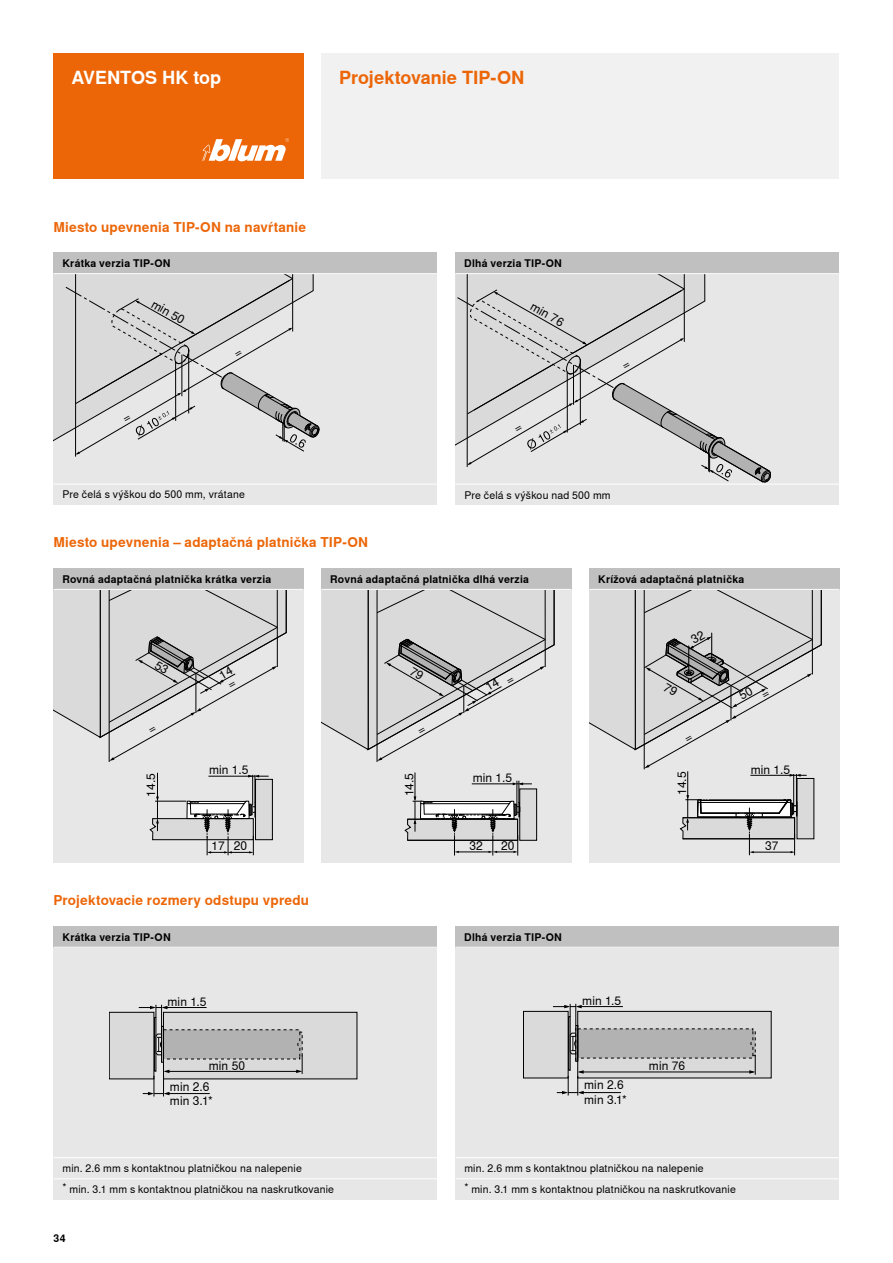
<style>
.page{position:relative;width:893px;height:1263px;background:#fff}
.page>*{position:absolute;margin:0;border:0;box-sizing:border-box;transform-origin:0 0}
.t1{font:700 18px "Nimbus Sans Global";color:#ec6608}
.t2{font:700 18px "Nimbus Sans Global";letter-spacing:-.005em;color:#fff}
.t3{font:700 13.5px "Nimbus Sans Global";letter-spacing:.015em;color:#ec6608}
.t4{font:12px/21px "Nimbus Sans Global";letter-spacing:.01em;color:#000}
.t5{font:10.5px "Nimbus Sans Global";letter-spacing:.02em;color:#000}
.t6{font:700 10.5px "Nimbus Sans Global";letter-spacing:.025em;color:#000}
</style>
<div class="page">
<div style="left:321px;top:54px;width:518px;height:125px;background:#f0f0f0"></div>
<div style="left:54px;top:54px;width:250px;height:125px;background:#ec6608"></div>
<svg style="left:202px;top:138px;width:87px;height:23px"></svg>
<div style="left:53px;top:253px;width:384px;height:252px;background:#e7e7e7"></div>
<div style="left:54px;top:947px;width:383px;height:253px;background:#e7e7e7"></div>
<div style="left:163px;top:1012px;width:194px;height:67px;background:#dadada"></div>
<div style="left:163px;top:1012px;width:194px;height:67px;border:1px solid #000"></div>
<div style="left:109px;top:1012px;width:45px;height:67px;background:#dadada"></div>
<div style="left:109px;top:1012px;width:45px;height:67px;border:1px solid #000"></div>
<svg style="left:139px;top:1005px;width:164px;height:91px"></svg>
<hr style="left:166px;top:1071px;width:134px;height:1px;background:#000">
<div style="left:54px;top:568px;width:250px;height:295px;background:#e7e7e7"></div>
<div style="left:321px;top:568px;width:250px;height:295px;background:#e7e7e7"></div>
<div style="left:589px;top:568px;width:250px;height:295px;background:#e7e7e7"></div>
<div style="left:455px;top:253px;width:384px;height:252px;background:#e7e7e7"></div>
<div style="left:455px;top:947px;width:384px;height:253px;background:#e7e7e7"></div>
<div style="left:578px;top:1011px;width:193px;height:67px;background:#dadada"></div>
<div style="left:523px;top:1011px;width:45px;height:67px;background:#dadada"></div>
<div style="left:523px;top:1011px;width:45px;height:67px;border:1px solid #000"></div>
<svg style="left:553px;top:1004px;width:203px;height:91px"></svg>
<hr style="left:579px;top:1072px;width:174px;height:1px;background:#000">
<hr style="left:109px;top:732px;width:1px;height:30px;background:#000">
<div style="left:53px;top:568px;width:251px;height:21px;background:#c1c0c0"></div>
<div style="left:321px;top:568px;width:250px;height:21px;background:#c1c0c0"></div>
<div style="left:589px;top:568px;width:250px;height:21px;background:#c1c0c0"></div>
<div style="left:455px;top:253px;width:384px;height:21px;background:#c1c0c0"></div>
<div style="left:455px;top:926px;width:384px;height:21px;background:#c1c0c0"></div>
<div style="left:53px;top:253px;width:384px;height:21px;background:#c1c0c0"></div>
<div style="left:54px;top:926px;width:383px;height:21px;background:#c1c0c0"></div>
<div style="left:520px;top:789px;width:17px;height:51px;background:#dadada"></div>
<div style="left:519px;top:788px;width:18px;height:53px;border:1px solid #000"></div>
<svg style="left:404px;top:772px;width:128px;height:83px"></svg>
<div style="left:255px;top:779px;width:17px;height:61px;background:#dadada"></div>
<div style="left:255px;top:779px;width:18px;height:61px;border:1px solid #000"></div>
<svg style="left:149px;top:773px;width:120px;height:82px"></svg>
<hr style="left:53px;top:589px;width:251px;height:1px;background:#fff">
<hr style="left:53px;top:273px;width:384px;height:1px;background:#fff">
<hr style="left:54px;top:947px;width:383px;height:1px;background:#fff">
<hr style="left:54px;top:1157px;width:383px;height:1px;background:#fff">
<hr style="left:455px;top:1157px;width:384px;height:1px;background:#fff">
<hr style="left:54px;top:1178px;width:383px;height:1px;background:#fff">
<hr style="left:455px;top:1178px;width:384px;height:1px;background:#fff">
<hr style="left:53px;top:484px;width:384px;height:1px;background:#fff">
<hr style="left:455px;top:484px;width:384px;height:1px;background:#fff">
<hr style="left:321px;top:589px;width:250px;height:1px;background:#fff">
<hr style="left:455px;top:273px;width:384px;height:1px;background:#fff">
<hr style="left:455px;top:947px;width:384px;height:1px;background:#fff">
<hr style="left:589px;top:589px;width:250px;height:1px;background:#fff">
<svg style="left:589px;top:589px;width:233px;height:266px"></svg>
<svg style="left:54px;top:274px;width:265px;height:183px"></svg>
<svg style="left:455px;top:274px;width:316px;height:208px"></svg>
<svg style="left:53px;top:589px;width:234px;height:172px"></svg>
<svg style="left:321px;top:589px;width:233px;height:173px"></svg>
<h1 class="t2" style="left:71px;top:67px;width:151px">AVENTOS HK top</h1>
<h1 class="t1" style="left:339px;top:67px;width:187px">Projektovanie TIP-ON</h1>
<p class="t3" style="left:53px;top:219px;width:254px">Miesto upevnenia TIP-ON na navŕtanie</p>
<p class="t6" style="left:62px;top:257px;width:110px">Krátka verzia TIP-ON</p>
<p class="t6" style="left:464px;top:257px;width:99px">Dlhá verzia TIP-ON</p>
<p class="t4" style="left:157px;top:294px;width:38px;rotate:29deg">min 50</p>
<p class="t4" style="left:536px;top:296px;width:38px;rotate:29deg">min 76</p>
<p class="t5" style="left:62px;top:489px;width:184px">Pre čelá s výškou do 500 mm, vrátane</p>
<p class="t5" style="left:464px;top:489px;width:148px">Pre čelá s výškou nad 500 mm</p>
<p class="t3" style="left:53px;top:535px;width:316px">Miesto upevnenia – adaptačná platnička TIP-ON</p>
<p class="t6" style="left:62px;top:573px;width:210px">Rovná adaptačná platnička krátka verzia</p>
<p class="t6" style="left:330px;top:573px;width:200px">Rovná adaptačná platnička dlhá verzia</p>
<p class="t6" style="left:598px;top:573px;width:148px">Krížová adaptačná platnička</p>
<p class="t4" style="left:140px;top:796px;width:25px;rotate:-90deg">14.5</p>
<p class="t4" style="left:209px;top:760px;width:41px">min 1.5</p>
<p class="t4" style="left:399px;top:796px;width:25px;rotate:-90deg">14.5</p>
<p class="t4" style="left:473px;top:767px;width:41px">min 1.5</p>
<p class="t4" style="left:671px;top:795px;width:25px;rotate:-90deg">14.5</p>
<p class="t4" style="left:751px;top:759px;width:41px">min 1.5</p>
<p class="t4" style="left:212px;top:836px;width:15px">17</p>
<p class="t4" style="left:234px;top:836px;width:15px">20</p>
<p class="t4" style="left:469px;top:835px;width:15px">32</p>
<p class="t4" style="left:501px;top:835px;width:15px">20</p>
<p class="t4" style="left:765px;top:836px;width:15px">37</p>
<p class="t3" style="left:53px;top:892px;width:257px">Projektovacie rozmery odstupu vpredu</p>
<p class="t6" style="left:62px;top:931px;width:110px">Krátka verzia TIP-ON</p>
<p class="t6" style="left:464px;top:931px;width:99px">Dlhá verzia TIP-ON</p>
<p class="t4" style="left:167px;top:991px;width:41px">min 1.5</p>
<p class="t4" style="left:582px;top:990px;width:41px">min 1.5</p>
<p class="t4" style="left:170px;top:1055px;width:77px;text-indent:39px">min 50 min 2.6</p>
<p class="t4" style="left:170px;top:1090px;width:44px">min 3.1*</p>
<p class="t4" style="left:584px;top:1078px;width:44px;line-height:14.4px">min 2.6 min 3.1*</p>
<p class="t4" style="left:649px;top:1056px;width:38px">min 76</p>
<p class="t5" style="left:63px;top:1162px;width:241px">min. 2.6 mm s kontaktnou platničkou na nalepenie</p>
<p class="t5" style="left:464px;top:1162px;width:241px">min. 2.6 mm s kontaktnou platničkou na nalepenie</p>
<p class="t5" style="left:63px;top:1183px;width:273px">* min. 3.1 mm s kontaktnou platničkou na naskrutkovanie</p>
<p class="t5" style="left:464px;top:1183px;width:273px">* min. 3.1 mm s kontaktnou platničkou na naskrutkovanie</p>
<p class="t6" style="left:54px;top:1232px;width:13px">34</p>
</div>
